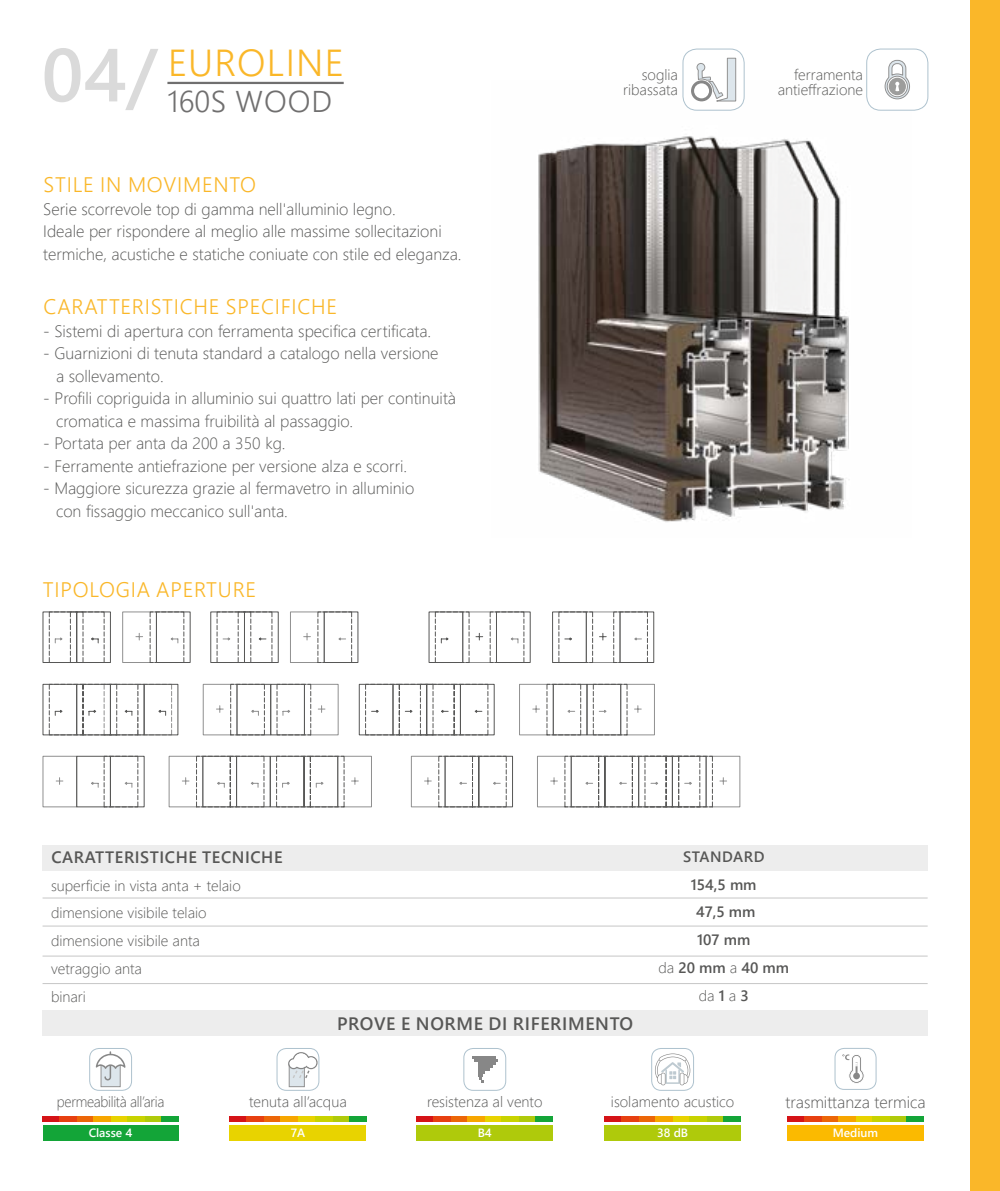
<style>
.page{position:relative;width:1000px;height:1191px;background:#fff}
.page>*{position:absolute;margin:0;border:0;box-sizing:border-box;transform-origin:0 0}
.t1{font:37.5px "Webly Sleek UI Semilight";letter-spacing:.035em;color:#fab729}
.t2{font:30px "Webly Sleek UI Semilight";letter-spacing:.025em;color:#706f6f}
.t3{font:21px "Webly Sleek UI Semilight";letter-spacing:.035em;color:#fab729}
.t4{font:18px "Webly Sleek UI Semibold";letter-spacing:.035em;color:#575756}
.t5{font:16.5px/22.5px "Webly Sleek UI Light";color:#575756}
.t6{font:16.5px "Webly Sleek UI Semibold";letter-spacing:.035em;color:#575756}
.t7{font:15px/27.8px "Webly Sleek UI Light";color:#575756;text-align:right}
.t8{font:15px/27.8px "Webly Sleek UI Semibold";color:#575756;text-align:center}
.t9{font:15px "Webly Sleek UI Light";letter-spacing:-.02em;color:#575756;scale:.94 1}
.t10{font:12px "Webly Sleek UI Semibold";color:#fff}
.s1{font-family:"Webly Sleek UI Semibold";font-size:75px;color:#dadada}
.s2{font-family:"Webly Sleek UI Light"}
.s3{font-family:"Webly Sleek UI Semibold"}
</style>
<div class="page">
<div style="left:969px;top:0;width:30px;height:1191px;background:#fab729"></div>
<img style="left:538px;top:80px;width:336px;height:442px">
<div style="left:43px;top:845px;width:884px;height:25px;background:#ededed"></div>
<hr style="left:43px;top:897px;width:884px;height:1px;background:#c6c6c6">
<hr style="left:43px;top:925px;width:884px;height:1px;background:#c6c6c6">
<hr style="left:43px;top:955px;width:884px;height:1px;background:#c6c6c6">
<hr style="left:43px;top:983px;width:884px;height:1px;background:#c6c6c6">
<hr style="left:167px;top:82px;width:176px;height:2px;background:#706f6f">
<div style="left:43px;top:1010px;width:884px;height:25px;background:#ededed"></div>
<div style="left:834px;top:1048px;width:42px;height:41px;border:1px solid #aec2ce;border-radius:9px"></div>
<svg style="left:842px;top:1054px;width:22px;height:29px"></svg>
<div style="left:43px;top:1116px;width:17px;height:5px;background:#d51317"></div>
<div style="left:77px;top:1116px;width:17px;height:5px;background:#ec6608"></div>
<div style="left:111px;top:1116px;width:17px;height:5px;background:#e8d300"></div>
<div style="left:145px;top:1116px;width:17px;height:5px;background:#afca0b"></div>
<div style="left:60px;top:1116px;width:17px;height:5px;background:#e74011"></div>
<div style="left:94px;top:1116px;width:17px;height:5px;background:#f7a600"></div>
<div style="left:128px;top:1116px;width:17px;height:5px;background:#c8d300"></div>
<div style="left:162px;top:1116px;width:17px;height:5px;background:#13a538"></div>
<div style="left:43px;top:1124px;width:135px;height:16px;background:#13a538"></div>
<div style="left:230px;top:1116px;width:17px;height:5px;background:#d51317"></div>
<div style="left:264px;top:1116px;width:17px;height:5px;background:#ec6608"></div>
<div style="left:298px;top:1116px;width:17px;height:5px;background:#e8d300"></div>
<div style="left:332px;top:1116px;width:17px;height:5px;background:#afca0b"></div>
<div style="left:247px;top:1116px;width:17px;height:5px;background:#e74011"></div>
<div style="left:281px;top:1116px;width:17px;height:5px;background:#f7a600"></div>
<div style="left:315px;top:1116px;width:17px;height:5px;background:#c8d300"></div>
<div style="left:349px;top:1116px;width:17px;height:5px;background:#13a538"></div>
<div style="left:230px;top:1124px;width:136px;height:16px;background:#e8d300"></div>
<div style="left:651px;top:1048px;width:42px;height:42px;border:1px solid #aec2ce;border-radius:9px"></div>
<svg style="left:655px;top:1053px;width:35px;height:32px"></svg>
<div style="left:89px;top:1048px;width:43px;height:42px;border:1px solid #aec2ce;border-radius:9px"></div>
<div style="left:101px;top:1064px;width:19px;height:23px;background:#dde6ec;border:1px solid #929292"></div>
<svg style="left:96px;top:1051px;width:29px;height:29px"></svg>
<div style="left:276px;top:1048px;width:43px;height:42px;border:1px solid #aec2ce;border-radius:9px"></div>
<div style="left:289px;top:1063px;width:15px;height:24px;background:#dde6ec;border:1px solid #929292"></div>
<svg style="left:288px;top:1052px;width:29px;height:26px"></svg>
<div style="left:463px;top:1048px;width:43px;height:42px;border:1px solid #aec2ce;border-radius:9px"></div>
<hr style="left:472px;top:1056px;width:23px;height:2px;background:#878787">
<hr style="left:474px;top:1059px;width:23px;height:2px;background:#878787">
<svg style="left:478px;top:1062px;width:17px;height:20px"></svg>
<div style="left:416px;top:1116px;width:17px;height:5px;background:#d51317"></div>
<div style="left:450px;top:1116px;width:17px;height:5px;background:#ec6608"></div>
<div style="left:484px;top:1116px;width:17px;height:5px;background:#e8d300"></div>
<div style="left:518px;top:1116px;width:17px;height:5px;background:#afca0b"></div>
<div style="left:433px;top:1116px;width:17px;height:5px;background:#e74011"></div>
<div style="left:467px;top:1116px;width:17px;height:5px;background:#f7a600"></div>
<div style="left:501px;top:1116px;width:17px;height:5px;background:#c8d300"></div>
<div style="left:535px;top:1116px;width:17px;height:5px;background:#13a538"></div>
<div style="left:604px;top:1116px;width:17px;height:5px;background:#d51317"></div>
<div style="left:638px;top:1116px;width:17px;height:5px;background:#ec6608"></div>
<div style="left:672px;top:1116px;width:17px;height:5px;background:#e8d300"></div>
<div style="left:706px;top:1116px;width:17px;height:5px;background:#afca0b"></div>
<div style="left:621px;top:1116px;width:17px;height:5px;background:#e74011"></div>
<div style="left:655px;top:1116px;width:17px;height:5px;background:#f7a600"></div>
<div style="left:689px;top:1116px;width:17px;height:5px;background:#c8d300"></div>
<div style="left:723px;top:1116px;width:17px;height:5px;background:#13a538"></div>
<div style="left:787px;top:1116px;width:17px;height:5px;background:#d51317"></div>
<div style="left:821px;top:1116px;width:17px;height:5px;background:#ec6608"></div>
<div style="left:855px;top:1116px;width:17px;height:5px;background:#e8d300"></div>
<div style="left:889px;top:1116px;width:17px;height:5px;background:#afca0b"></div>
<div style="left:804px;top:1116px;width:17px;height:5px;background:#e74011"></div>
<div style="left:838px;top:1116px;width:17px;height:5px;background:#f7a600"></div>
<div style="left:872px;top:1116px;width:17px;height:5px;background:#c8d300"></div>
<div style="left:906px;top:1116px;width:17px;height:5px;background:#13a538"></div>
<div style="left:416px;top:1124px;width:136px;height:16px;background:#afca0b"></div>
<div style="left:604px;top:1124px;width:136px;height:16px;background:#afca0b"></div>
<div style="left:787px;top:1124px;width:136px;height:16px;background:#fbba00"></div>
<svg style="left:42px;top:611px;width:310px;height:52px"></svg>
<div style="left:324px;top:611px;width:34px;height:52px;border:1px solid #575756"></div>
<svg style="left:49px;top:684px;width:606px;height:52px"></svg>
<svg style="left:43px;top:755px;width:669px;height:52px"></svg>
<div style="left:619px;top:611px;width:35px;height:52px;border:1px solid #575756"></div>
<svg style="left:435px;top:611px;width:212px;height:52px"></svg>
<div style="left:682px;top:49px;width:62px;height:61px;background:#fff;border-radius:14px"></div>
<div style="left:682px;top:49px;width:62px;height:62px;border:1px solid #aec2ce;border-radius:14px"></div>
<svg style="left:691px;top:57px;width:45px;height:45px"></svg>
<div style="left:866px;top:49px;width:61px;height:61px;background:#fff;border-radius:14px"></div>
<div style="left:866px;top:49px;width:62px;height:62px;border:1px solid #aec2ce;border-radius:14px"></div>
<svg style="left:884px;top:60px;width:26px;height:40px"></svg>
<h1 class="t1" style="left:42px;top:35px;width:303px"><span class="s1">04/</span> EUROLINE</h1>
<h2 class="t2" style="left:167px;top:79px;width:166px">160S WOOD</h2>
<p class="t3" style="left:44px;top:169px;width:214px">STILE IN MOVIMENTO</p>
<p class="t5" style="left:43px;top:197px;width:420px">Serie scorrevole top di gamma nell'alluminio legno.<br>Ideale per rispondere al meglio alle massime sollecitazioni termiche, acustiche e statiche coniuate con stile ed eleganza.</p>
<p class="t3" style="left:44px;top:291px;width:295px">CARATTERISTICHE SPECIFICHE</p>
<p class="t5" style="left:43px;top:319px;width:389px">- Sistemi di apertura con ferramenta specifica certificata.</p>
<p class="t5" style="left:56px;top:341px;width:384px;text-indent:-13px">- Guarnizioni di tenuta standard a catalogo nella versione a sollevamento.</p>
<p class="t5" style="left:56px;top:386px;width:401px;text-indent:-13px">- Profili copriguida in alluminio sui quattro lati per continuità cromatica e massima fruibilità al passaggio.</p>
<p class="t5" style="left:43px;top:431px;width:244px">- Portata per anta da 200 a 350 kg.</p>
<p class="t5" style="left:43px;top:454px;width:365px">- Ferramente antiefrazione per versione alza e scorri.</p>
<p class="t5" style="left:56px;top:476px;width:359px;text-indent:-13px">- Maggiore sicurezza grazie al fermavetro in alluminio con fissaggio meccanico sull'anta.</p>
<p class="t3" style="left:43px;top:573px;width:215px">TIPOLOGIA APERTURE</p>
<p class="t6" style="left:51px;top:844px;width:233px">CARATTERISTICHE TECNICHE</p>
<p class="t7" style="left:51px;top:871px;width:191px;text-align:left">superficie in vista anta + telaio dimensione visibile telaio dimensione visibile anta vetraggio anta<br>binari</p>
<p class="t7" style="left:623px;top:66px;width:56px;line-height:15px">soglia ribassata</p>
<p class="t7" style="left:777px;top:66px;width:87px;line-height:15px">ferramenta antieffrazione</p>
<p class="t8" style="left:658px;top:842px;width:132px">STANDARD<br>154,5 mm<br>47,5 mm<br>107 mm<br><span class="s2">da</span> 20 mm <span class="s2">a</span> 40 mm</p>
<p class="t7" style="left:698px;top:980px;width:51px">da <span class="s3">1</span> a <span class="s3">3</span></p>
<p class="t4" style="left:337px;top:1009px;width:297px">PROVE E NORME DI RIFERIMENTO</p>
<p class="t9" style="left:57px;top:1090px;width:116px">permeabilità all’aria</p>
<p class="t7" style="left:249px;top:1087px;width:99px">tenuta all’acqua</p>
<p class="t7" style="left:427px;top:1087px;width:117px">resistenza al vento</p>
<p class="t7" style="left:610px;top:1087px;width:125px">isolamento acustico</p>
<p class="t5" style="left:785px;top:1090px;width:142px">trasmittanza termica</p>
<p class="t10" style="left:89px;top:1123px;width:45px">Classe 4</p>
<p class="t10" style="left:291px;top:1123px;width:16px">7A</p>
<p class="t10" style="left:477px;top:1123px;width:16px">B4</p>
<p class="t10" style="left:657px;top:1123px;width:33px">38 dB</p>
<p class="t10" style="left:832px;top:1123px;width:47px">Medium</p>
</div>
